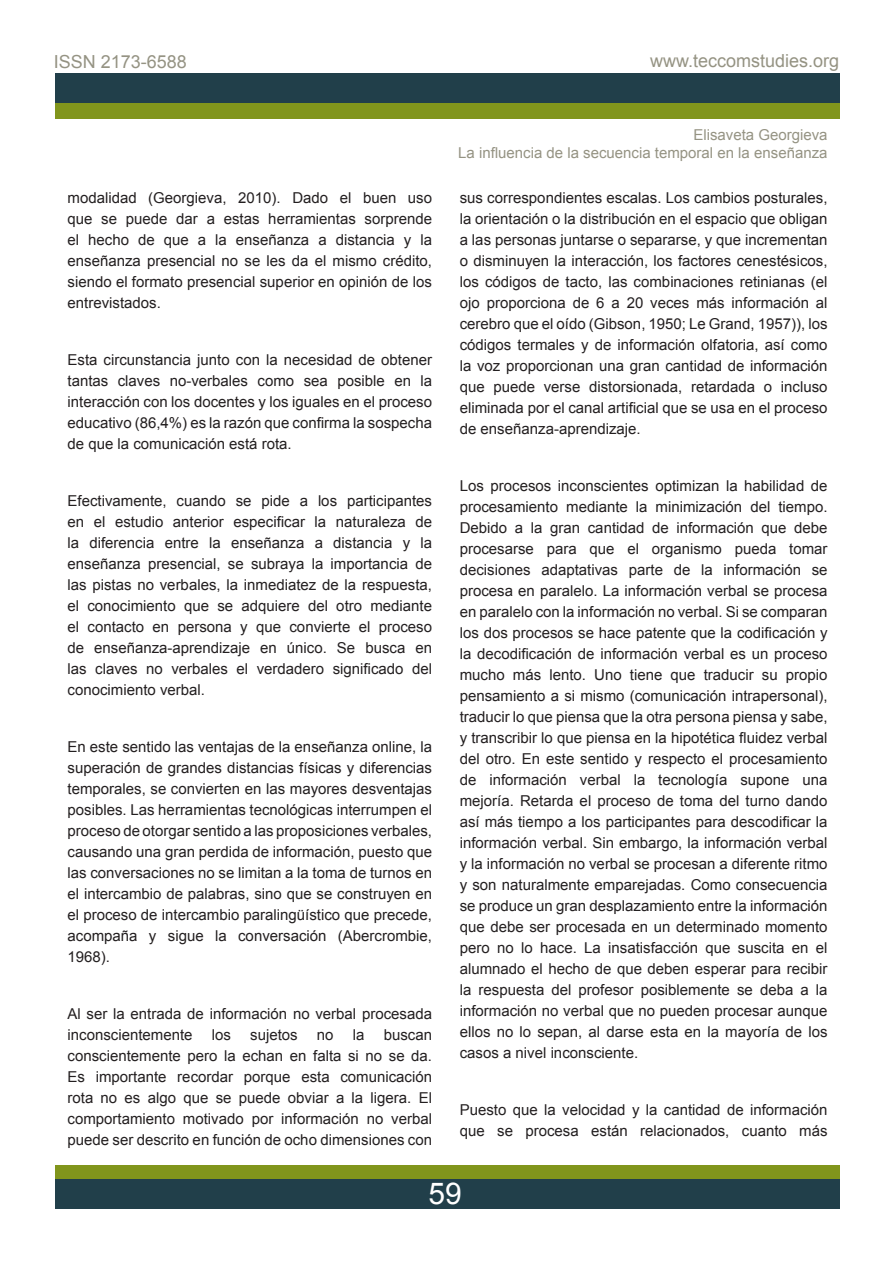
<style>
.page{position:relative;width:893px;height:1263px;background:#fff}
.page>*{position:absolute;margin:0;border:0;box-sizing:border-box;transform-origin:0 0}
.t1{font:30px "Arial";color:#fff}
.t2{font:18px "Arial";color:#959383}
.t3{font:15px/21px "Arial";color:#231f20;text-align:justify}
.t4{font:15px "Arial";color:#959383}
</style>
<div class="page">
<div style="left:55px;top:1165px;width:784px;height:30px;background:#81951c"></div>
<div style="left:55px;top:1179px;width:784px;height:30px;background:#213f4a"></div>
<div style="left:55px;top:90px;width:784px;height:29px;background:#81951c"></div>
<div style="left:55px;top:73px;width:784px;height:29px;background:#213f4a"></div>
<p class="t2" style="left:54px;top:50px;width:135px">ISSN 2173-6588</p>
<p class="t2" style="left:650px;top:49px;width:191px">www.teccomstudies.org</p>
<p class="t3" style="left:68px;top:188px;width:366px">modalidad (Georgieva, 2010). Dado el buen uso que se puede dar a estas herramientas sorprende el hecho de que a la enseñanza a distancia y la enseñanza presencial no se les da el mismo crédito, siendo el formato presencial superior en opinión de los entrevistados.</p>
<p class="t3" style="left:68px;top:350px;width:366px">Esta circunstancia junto con la necesidad de obtener tantas claves no-verbales como sea posible en la interacción con los docentes y los iguales en el proceso educativo (86,4%) es la razón que confirma la sospecha de que la comunicación está rota.</p>
<p class="t3" style="left:68px;top:491px;width:366px">Efectivamente, cuando se pide a los participantes en el estudio anterior especificar la naturaleza de la diferencia entre la enseñanza a distancia y la enseñanza presencial, se subraya la importancia de las pistas no verbales, la inmediatez de la respuesta, el conocimiento que se adquiere del otro mediante el contacto en persona y que convierte el proceso de enseñanza-aprendizaje en único. Se busca en las claves no verbales el verdadero significado del conocimiento verbal.</p>
<p class="t3" style="left:68px;top:737px;width:366px">En este sentido las ventajas de la enseñanza online, la superación de grandes distancias físicas y diferencias temporales, se convierten en las mayores desventajas posibles. Las herramientas tecnológicas interrumpen el proceso de otorgar sentido a las proposiciones verbales, causando una gran perdida de información, puesto que las conversaciones no se limitan a la toma de turnos en el intercambio de palabras, sino que se construyen en el proceso de intercambio paralingüístico que precede, acompaña y sigue la conversación (Abercrombie, 1968).</p>
<p class="t3" style="left:68px;top:1004px;width:366px">Al ser la entrada de información no verbal procesada inconscientemente</p>
<p class="t3" style="left:68px;top:1025px;width:366px;text-indent:316px">buscan conscientemente pero la echan en falta si no se da.<br>Es importante recordar porque esta comunicación rota no es algo que se puede obviar a la ligera. El comportamiento motivado por información no verbal puede ser descrito en función de ocho dimensiones con</p>
<p class="t3" style="left:212px;top:1025px;width:21px">los</p>
<p class="t3" style="left:250px;top:1025px;width:49px">sujetos</p>
<p class="t3" style="left:317px;top:1025px;width:18px">no</p>
<p class="t3" style="left:353px;top:1025px;width:13px">la</p>
<p class="t4" style="left:693px;top:125px;width:136px">Elisaveta Georgieva</p>
<p class="t4" style="left:458px;top:143px;width:371px">La influencia de la secuencia temporal en la enseñanza</p>
<p class="t3" style="left:460px;top:188px;width:369px">sus correspondientes escalas. Los cambios posturales, la orientación o la distribución en el espacio que obligan a las personas juntarse o separarse, y que incrementan o disminuyen la interacción, los factores cenestésicos, los códigos de tacto, las combinaciones retinianas (el ojo proporciona de 6 a 20 veces más información al cerebro que el oído (Gibson, 1950; Le Grand, 1957)), los códigos termales y de información olfatoria, así como la voz proporcionan una gran cantidad de información que puede verse distorsionada, retardada o incluso eliminada por el canal artificial que se usa en el proceso de enseñanza-aprendizaje.</p>
<p class="t3" style="left:460px;top:476px;width:369px">Los procesos inconscientes optimizan la habilidad de procesamiento mediante la minimización del tiempo.<br>Debido a la gran cantidad de información que debe procesarse para que el organismo pueda tomar decisiones adaptativas parte de la información se procesa en paralelo. La información verbal se procesa en paralelo con la información no verbal. Si se comparan los dos procesos se hace patente que la codificación y la decodificación de información verbal es un proceso mucho más lento. Uno tiene que traducir su propio pensamiento a si mismo (comunicación intrapersonal), traducir lo que piensa que la otra persona piensa y sabe, y transcribir lo que piensa en la hipotética fluidez verbal del otro. En este sentido y respecto el procesamiento de información verbal la tecnología supone una mejoría. Retarda el proceso de toma del turno dando así más tiempo a los participantes para descodificar la información verbal. Sin embargo, la información verbal y la información no verbal se procesan a diferente ritmo y son naturalmente emparejadas. Como consecuencia se produce un gran desplazamiento entre la información que debe ser procesada en un determinado momento pero no lo hace. La insatisfacción que suscita en el alumnado el hecho de que deben esperar para recibir la respuesta del profesor posiblemente se deba a la información no verbal que no pueden procesar aunque ellos no lo sepan, al darse esta en la mayoría de los casos a nivel inconsciente.</p>
<p class="t3" style="left:460px;top:1100px;width:369px">Puesto que la velocidad y la cantidad de información que se procesa están relacionados, cuanto más</p>
<p class="t1" style="left:428px;top:1174px;width:35px">59</p>
</div>
